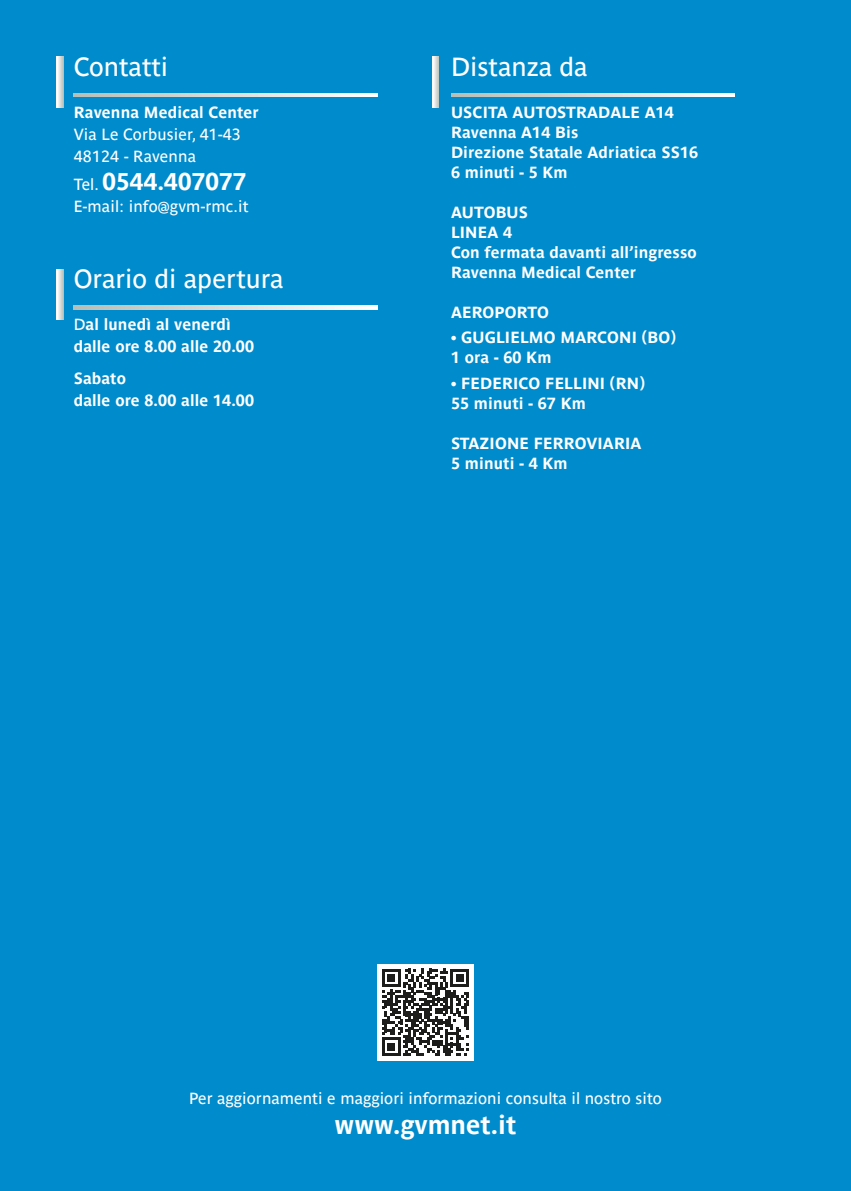
<style>
.page{position:relative;width:851px;height:1191px;background:#fff}
.page>*{position:absolute;margin:0;border:0;box-sizing:border-box;transform-origin:0 0}
.t1{font:26px "Parisine Ptf";color:#fff}
.t2{font:700 26px "Parisine Ptf";color:#fff}
.t3{font:700 24px "Parisine Ptf";letter-spacing:.01em;color:#fff}
.t4{font:700 16px/20px "Parisine Ptf";letter-spacing:.01em;color:#fff}
.t5{font:16px/22px "Parisine Ptf";letter-spacing:.005em;color:#fff}
.s1{font-weight:400;font-size:16px}
.s2{font-weight:400}
</style>
<div class="page">
<div style="left:0;top:0;width:850px;height:1191px;background:#008bcc"></div>
<svg style="left:57px;top:57px;width:6px;height:50px"></svg>
<svg style="left:74px;top:93px;width:303px;height:4px"></svg>
<svg style="left:57px;top:269px;width:6px;height:51px"></svg>
<svg style="left:74px;top:306px;width:303px;height:3px"></svg>
<svg style="left:432px;top:57px;width:7px;height:50px"></svg>
<svg style="left:451px;top:93px;width:283px;height:4px"></svg>
<div style="left:377px;top:964px;width:96px;height:96px;background:#fff"></div>
<svg style="left:382px;top:968px;width:87px;height:88px"></svg>
<h1 class="t1" style="left:74px;top:47px;width:96px">Contatti</h1>
<p class="t4" style="left:74px;top:100px;width:187px">Ravenna Medical Center</p>
<p class="t5" style="left:74px;top:121px;width:168px">Via Le Corbusier, 41-43<br>48124 - Ravenna</p>
<h2 class="t3" style="left:74px;top:163px;width:174px"><span class="s1">Tel.</span> 0544.407077</h2>
<p class="t5" style="left:74px;top:193px;width:176px">E-mail: info@gvm-rmc.it</p>
<h1 class="t1" style="left:74px;top:260px;width:211px">Orario di apertura</h1>
<p class="t4" style="left:74px;top:312px;width:182px;line-height:22px"><span class="s2">D</span>al lunedì al venerdì dalle ore 8.00 alle 20.00</p>
<p class="t4" style="left:74px;top:366px;width:182px;line-height:22px">Sabato<br>dalle ore 8.00 alle 14.00</p>
<h1 class="t1" style="left:451px;top:47px;width:138px">Distanza da</h1>
<p class="t4" style="left:451px;top:100px;width:248px">USCITA AUTOSTRADALE A14<br>Ravenna A14 Bis<br>Direzione Statale Adriatica SS16<br>6 minuti - 5 Km</p>
<p class="t4" style="left:451px;top:200px;width:247px">AUTOBUS<br>LINEA 4<br>Con fermata davanti all’ingresso<br>Ravenna Medical Center</p>
<p class="t4" style="left:451px;top:300px;width:99px">AEROPORTO</p>
<p class="t4" style="left:451px;top:326px;width:226px">• GUGLIELMO MARCONI (BO)<br>1 ora - 60 Km</p>
<p class="t4" style="left:451px;top:372px;width:195px">• FEDERICO FELLINI (RN)<br>55 minuti - 67 Km</p>
<p class="t4" style="left:451px;top:432px;width:192px">STAZIONE FERROVIARIA<br>5 minuti - 4 Km</p>
<p class="t5" style="left:189px;top:1086px;width:474px">Per aggiornamenti e maggiori informazioni consulta il nostro sito</p>
<h1 class="t2" style="left:334px;top:1105px;width:183px">www.gvmnet.it</h1>
</div>
